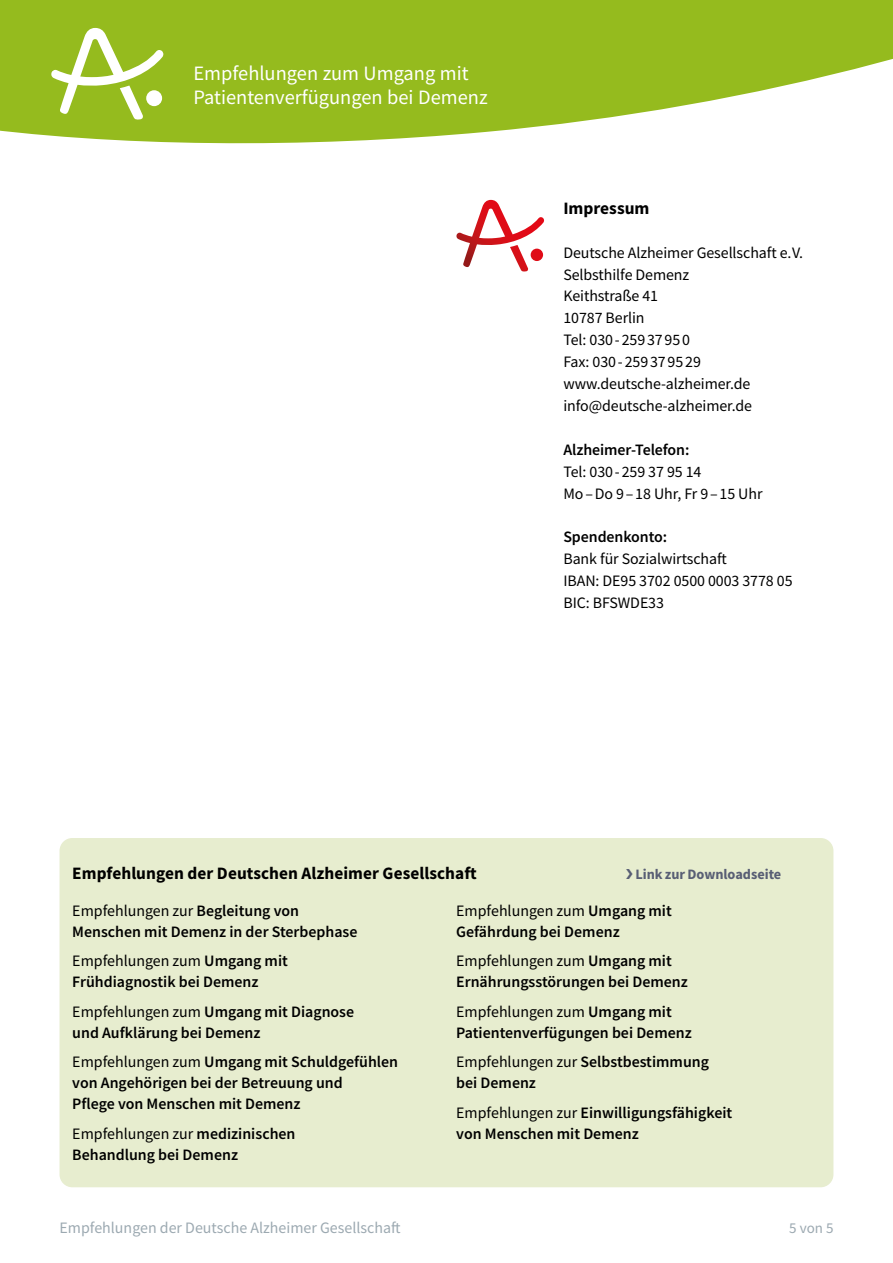
<style>
.page{position:relative;width:893px;height:1263px;background:#fff}
.page>*{position:absolute;margin:0;border:0;box-sizing:border-box;transform-origin:0 0}
.t1{font:20.4px/24.5px "Source Sans Pro";color:#fff}
.Zwischenüberschrift_Infoblätter{font:700 17.4px "Source Sans Pro";letter-spacing:.005em;color:#000}
.Empfehlungen_Liste{font:600 15.9px/21px "Source Sans Pro";color:#000}
.fließtext-ohne-Abstand{font:15.9px/21.9px "Source Sans Pro";letter-spacing:-.005em;color:#000}
.t2{font:15.9px "Source Sans Pro";color:#9ca9b1}
.t3{font:15px "Source Sans Pro";color:#9ca9b1}
.Zwischenüberschrift_Infoblätter-2{font:700 14.4px "Source Sans Pro";color:#585e74}
.s1{font-weight:600}
.s2{font-weight:400}
</style>
<div class="page">
<svg style="left:0;top:0;width:893px;height:143px;fill:#95bb1e"></svg>
<svg style="left:51px;top:28px;width:112px;height:92px"></svg>
<div style="left:60px;top:838px;width:773px;height:349px;background:#e7edcf;border-radius:13px"></div>
<svg style="left:456px;top:200px;width:88px;height:72px"></svg>
<p class="t1" style="left:193px;top:61px;width:296px">Empfehlungen zum Umgang mit<br>Patientenverfügungen bei Demenz</p>
<h2 class="Zwischenüberschrift_Infoblätter" style="left:563px;top:196px;width:88px">Impressum</h2>
<p class="fließtext-ohne-Abstand" style="left:563px;top:241px;width:241px">Deutsche Alzheimer Gesellschaft e.V.<br>Selbsthilfe Demenz<br>Keithstraße 41<br>10787 Berlin<br>Tel: 030-25937950<br>Fax: 030-259379529 www.deutsche-alzheimer.de</p>
<p class="fließtext-ohne-Abstand" style="left:563px;top:395px;width:190px">info@deutsche-alzheimer.de</p>
<p class="fließtext-ohne-Abstand" style="left:563px;top:438px;width:201px"><span class="s1">Alzheimer-Telefon:<br></span>Tel: 030-259 37 95 14<br>Mo–Do 9–18 Uhr, Fr 9–15 Uhr</p>
<p class="fließtext-ohne-Abstand" style="left:563px;top:526px;width:231px"><span class="s1">Spendenkonto:<br></span>Bank für Sozialwirtschaft<br>IBAN: DE95 3702 0500 0003 3778 05<br>BIC: BFSWDE33</p>
<h2 class="Zwischenüberschrift_Infoblätter" style="left:72px;top:861px;width:406px">Empfehlungen der Deutschen Alzheimer Gesellschaft</h2>
<h2 class="Zwischenüberschrift_Infoblätter-2" style="left:626px;top:864px;width:157px">❯ Link zur Downloadseite</h2>
<p class="Empfehlungen_Liste" style="left:72px;top:900px;width:287px"><span class="s2">Empfehlungen zur</span> Begleitung von<br>Menschen mit Demenz in der Sterbephase</p>
<p class="Empfehlungen_Liste" style="left:72px;top:950px;width:217px"><span class="s2">Empfehlungen zum</span> Umgang mit<br>Frühdiagnostik bei Demenz</p>
<p class="Empfehlungen_Liste" style="left:72px;top:1001px;width:283px"><span class="s2">Empfehlungen zum</span> Umgang mit Diagnose und Aufklärung bei Demenz</p>
<p class="Empfehlungen_Liste" style="left:72px;top:1051px;width:327px"><span class="s2">Empfehlungen zum</span> Umgang mit Schuldgefühlen von Angehörigen bei der Betreuung und<br>Pflege von Menschen mit Demenz</p>
<p class="Empfehlungen_Liste" style="left:72px;top:1123px;width:225px"><span class="s2">Empfehlungen zur</span> medizinischen<br>Behandlung bei Demenz</p>
<p class="Empfehlungen_Liste" style="left:456px;top:900px;width:217px"><span class="s2">Empfehlungen zum</span> Umgang mit<br>Gefährdung bei Demenz</p>
<p class="Empfehlungen_Liste" style="left:456px;top:950px;width:233px"><span class="s2">Empfehlungen zum</span> Umgang mit<br>Ernährungsstörungen bei Demenz</p>
<p class="Empfehlungen_Liste" style="left:456px;top:1001px;width:237px"><span class="s2">Empfehlungen zum</span> Umgang mit<br>Patientenverfügungen bei Demenz</p>
<p class="Empfehlungen_Liste" style="left:456px;top:1051px;width:254px"><span class="s2">Empfehlungen zur</span> Selbstbestimmung bei Demenz</p>
<p class="Empfehlungen_Liste" style="left:456px;top:1102px;width:278px"><span class="s2">Empfehlungen zur</span> Einwilligungsfähigkeit von Menschen mit Demenz</p>
<p class="t2" style="left:60px;top:1218px;width:342px">Empfehlungen der Deutsche Alzheimer Gesellschaft</p>
<p class="t3" style="left:789px;top:1219px;width:46px">5 von 5</p>
</div>
